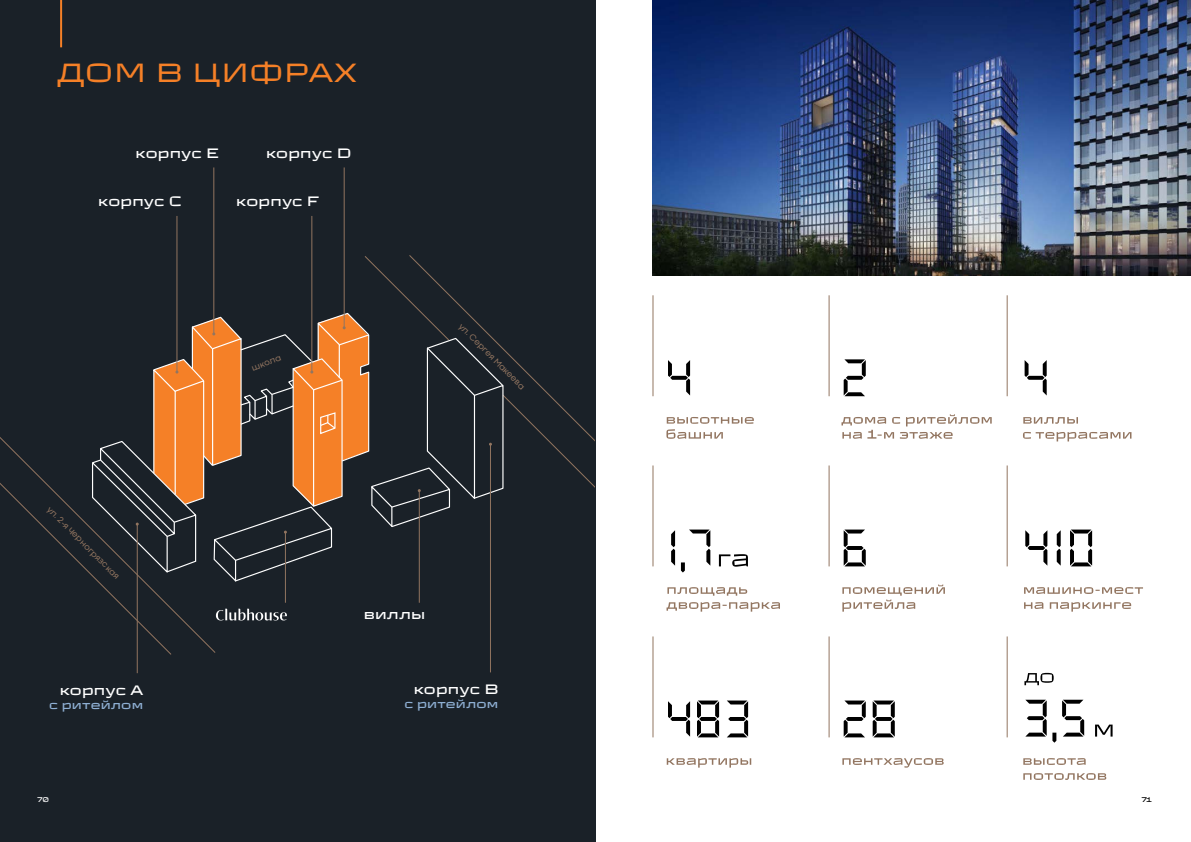
<style>
.page{position:relative;width:1191px;height:842px;background:#fff}
.page>*{position:absolute;margin:0;border:0;box-sizing:border-box;transform-origin:0 0}
.Заголовок_LIFETIME{font:300 27px "TT Autonomous";letter-spacing:.025em;color:#f58027}
.plan_txt_JS{font:14px "TT Autonomous";letter-spacing:.02em;color:#fff}
.plan_txt_JS-2{font:12px "TT Autonomous";letter-spacing:.02em;color:#8eafd3}
.Подзаголовок_LIFETIME{font:9px "Codec Cold";color:#927560}
.t1{font:7px "TT Autonomous";color:#fff}
.t2{font:7px "TT Autonomous";color:#000}
</style>
<div class="page">
<div style="left:0;top:0;width:595px;height:842px;background:#1a2128"></div>
<svg style="left:409px;top:255px;width:185px;height:232px"></svg>
<hr style="left:177px;top:216px;width:1px;height:156px;background:#927560">
<hr style="left:137px;top:524px;width:1px;height:149px;background:#927560">
<hr style="left:490px;top:444px;width:1px;height:228px;background:#927560">
<hr style="left:311px;top:216px;width:1px;height:156px;background:#927560">
<hr style="left:213px;top:167px;width:1px;height:167px;background:#927560">
<hr style="left:344px;top:167px;width:1px;height:161px;background:#927560">
<svg style="left:666px;top:758px;width:85px;height:10px"></svg>
<svg style="left:666px;top:417px;width:88px;height:22px"></svg>
<svg style="left:842px;top:758px;width:101px;height:10px"></svg>
<svg style="left:842px;top:584px;width:103px;height:28px"></svg>
<svg style="left:1024px;top:602px;width:107px;height:10px"></svg>
<svg style="left:1024px;top:587px;width:119px;height:7px"></svg>
<svg style="left:841px;top:414px;width:150px;height:25px"></svg>
<svg style="left:1023px;top:432px;width:108px;height:9px"></svg>
<svg style="left:1023px;top:417px;width:55px;height:7px"></svg>
<svg style="left:1023px;top:773px;width:83px;height:7px"></svg>
<svg style="left:1023px;top:758px;width:62px;height:7px"></svg>
<svg style="left:666px;top:602px;width:114px;height:10px"></svg>
<svg style="left:667px;top:587px;width:80px;height:9px"></svg>
<svg style="left:668px;top:700px;width:80px;height:37px"></svg>
<svg style="left:668px;top:360px;width:22px;height:35px"></svg>
<svg style="left:843px;top:700px;width:51px;height:37px"></svg>
<svg style="left:843px;top:529px;width:22px;height:37px"></svg>
<svg style="left:1025px;top:529px;width:67px;height:37px"></svg>
<svg style="left:843px;top:359px;width:22px;height:37px"></svg>
<svg style="left:1024px;top:360px;width:22px;height:35px"></svg>
<svg style="left:1025px;top:700px;width:87px;height:43px"></svg>
<svg style="left:1024px;top:673px;width:29px;height:12px"></svg>
<svg style="left:671px;top:529px;width:77px;height:43px"></svg>
<hr style="left:652px;top:636px;width:1px;height:101px;background:#927560">
<hr style="left:652px;top:465px;width:1px;height:101px;background:#927560">
<hr style="left:652px;top:295px;width:1px;height:101px;background:#927560">
<hr style="left:828px;top:636px;width:1px;height:101px;background:#927560">
<hr style="left:828px;top:465px;width:1px;height:101px;background:#927560">
<hr style="left:828px;top:295px;width:1px;height:101px;background:#927560">
<hr style="left:1006px;top:636px;width:1px;height:101px;background:#927560">
<hr style="left:1006px;top:465px;width:1px;height:101px;background:#927560">
<hr style="left:1006px;top:295px;width:1px;height:101px;background:#927560">
<hr style="left:60px;top:0;width:2px;height:47px;background:#f58027">
<svg style="left:0;top:312px;width:504px;height:343px"></svg>
<img style="left:652px;top:0;width:539px;height:275px">
<p class="Заголовок_LIFETIME" style="left:57px;top:57px;width:302px">ДОМ В ЦИФРАХ</p>
<p class="plan_txt_JS" style="left:135px;top:145px;width:85px">корпус Е</p>
<p class="plan_txt_JS" style="left:266px;top:145px;width:87px">корпус D</p>
<p class="plan_txt_JS" style="left:98px;top:193px;width:85px">корпус С</p>
<p class="Подзаголовок_LIFETIME" style="left:52px;top:504px;width:100px;rotate:45deg">ул. 2-я Черногрязская</p>
<p class="plan_txt_JS" style="left:60px;top:681px;width:85px">корпус А</p>
<p class="plan_txt_JS-2" style="left:49px;top:698px;width:95px">с ритейлом</p>
<p class="plan_txt_JS" style="left:236px;top:193px;width:84px">корпус F</p>
<p class="Подзаголовок_LIFETIME" style="left:250px;top:363px;width:32px;rotate:-20deg">школа</p>
<p class="Подзаголовок_LIFETIME" style="left:464px;top:321px;width:91px;rotate:45deg">ул. Сергея Макеева</p>
<p class="plan_txt_JS" style="left:364px;top:605px;width:63px">виллы</p>
<p class="plan_txt_JS" style="left:414px;top:681px;width:86px">корпус B</p>
<p class="plan_txt_JS-2" style="left:404px;top:697px;width:95px">с ритейлом</p>
<p class="t1" style="left:37px;top:795px;width:13px">70</p>
<p class="t2" style="left:1141px;top:795px;width:12px">71</p>
</div>
